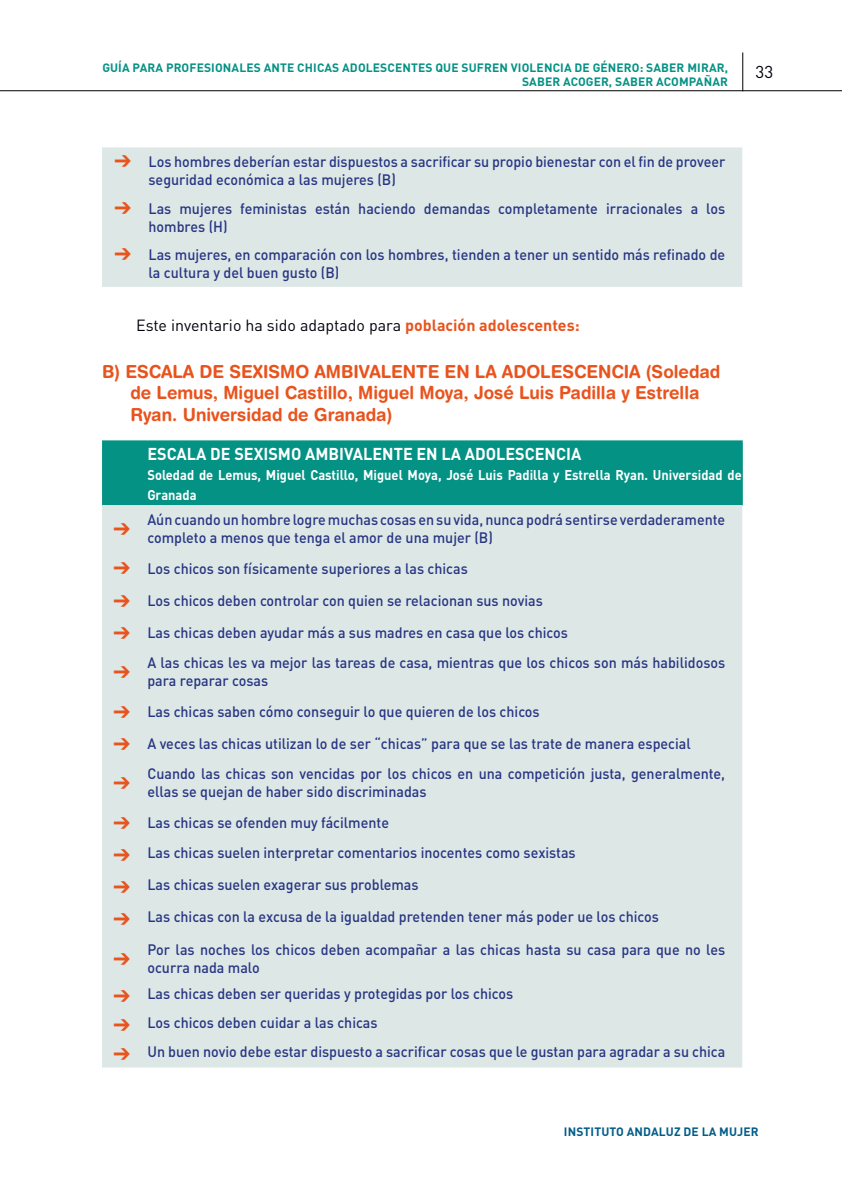
<style>
.page{position:relative;width:842px;height:1191px;background:#fff}
.page>*{position:absolute;margin:0;border:0;box-sizing:border-box;transform-origin:0 0}
.t1{font:700 18px/21.6px "Helvetica Rounded LT Std";color:#e9531d;scale:.95 1}
.t2{font:700 17px "DIN Pro";color:#fff;scale:.95 1}
.t3{font:17px "DIN Pro";color:#00000a}
.t4{font:16px "DIN Pro";color:#00000a}
.t5{font:500 15px/18px "DIN Pro";color:#283583;scale:.95 1}
.t6{font:700 14px/20px "DIN Pro";color:#fff;scale:.92 1}
.t7{font:700 12px/14px "DIN Pro";letter-spacing:.01em;color:#049284;text-align:right}
.t8{font:700 12px "DIN Pro";letter-spacing:.01em;color:#015d89}
.s1{color:#e9531d}
.s2{font-weight:700;color:#e9531d}
</style>
<div class="page">
<hr style="left:0;top:90px;width:842px;height:1px;background:#000">
<hr style="left:742px;top:52px;width:1px;height:39px;background:#000">
<div style="left:102px;top:147px;width:640px;height:140px;background:#dde8e6"></div>
<div style="left:102px;top:441px;width:640px;height:64px;background:#049284"></div>
<div style="left:102px;top:505px;width:640px;height:562px;background:#dde8e6"></div>
<hr style="left:102px;top:440px;width:45px;height:1px;background:#049284">
<hr style="left:147px;top:440px;width:596px;height:1px;background:#049284">
<hr style="left:742px;top:441px;width:1px;height:64px;background:#049284">
<svg style="left:114px;top:523px;width:16px;height:12px"></svg>
<svg style="left:114px;top:666px;width:16px;height:12px"></svg>
<svg style="left:114px;top:777px;width:16px;height:12px"></svg>
<svg style="left:114px;top:952px;width:16px;height:12px"></svg>
<p class="t7" style="left:102px;top:60px;width:627px">GUÍA PARA PROFESIONALES ANTE CHICAS ADOLESCENTES QUE SUFREN VIOLENCIA DE GÉNERO: SABER MIRAR,<br>SABER ACOGER, SABER ACOMPAÑAR</p>
<p class="t3" style="left:755px;top:60px;width:19px">33</p>
<p class="t5" style="left:149px;top:152px;width:609px;text-indent:-34px"><span class="s1">➔</span> Los hombres deberían estar dispuestos a sacrificar su propio bienestar con el fin de proveer seguridad económica a las mujeres (B)</p>
<p class="t5" style="left:149px;top:199px;width:608px;text-indent:-34px"><span class="s1">➔</span> Las mujeres feministas están haciendo demandas completamente irracionales a los hombres (H)</p>
<p class="t5" style="left:149px;top:245px;width:609px;text-indent:-34px"><span class="s1">➔</span> Las mujeres, en comparación con los hombres, tienden a tener un sentido más refinado de la cultura y del buen gusto (B)</p>
<p class="t4" style="left:136px;top:314px;width:445px">Este inventario ha sido adaptado para <span class="s2">población adolescentes:</span></p>
<p class="t1" style="left:130px;top:360px;width:622px;text-indent:-28px">B) ESCALA DE SEXISMO AMBIVALENTE EN LA ADOLESCENCIA (Soledad de Lemus, Miguel Castillo, Miguel Moya, José Luis Padilla y Estrella<br>Ryan. Universidad de Granada)</p>
<p class="t2" style="left:147px;top:442px;width:458px">ESCALA DE SEXISMO AMBIVALENTE EN LA ADOLESCENCIA</p>
<p class="t6" style="left:147px;top:464px;width:647px">Soledad de Lemus, Miguel Castillo, Miguel Moya, José Luis Padilla y Estrella Ryan. Universidad de<br>Granada</p>
<p class="t5" style="left:147px;top:510px;width:610px">Aún cuando un hombre logre muchas cosas en su vida, nunca podrá sentirse verdaderamente completo a menos que tenga el amor de una mujer (B)</p>
<p class="t5" style="left:113px;top:558px;width:374px"><span class="s1">➔</span> Los chicos son físicamente superiores a las chicas</p>
<p class="t5" style="left:113px;top:591px;width:453px"><span class="s1">➔</span> Los chicos deben controlar con quien se relacionan sus novias</p>
<p class="t5" style="left:113px;top:623px;width:480px"><span class="s1">➔</span> Las chicas deben ayudar más a sus madres en casa que los chicos</p>
<p class="t5" style="left:147px;top:653px;width:610px">A las chicas les va mejor las tareas de casa, mientras que los chicos son más habilidosos para reparar cosas</p>
<p class="t5" style="left:113px;top:701px;width:450px"><span class="s1">➔</span> Las chicas saben cómo conseguir lo que quieren de los chicos</p>
<p class="t5" style="left:113px;top:734px;width:609px"><span class="s1">➔</span> A veces las chicas utilizan lo de ser “chicas” para que se las trate de manera especial</p>
<p class="t5" style="left:147px;top:764px;width:610px">Cuando las chicas son vencidas por los chicos en una competición justa, generalmente, ellas se quejan de haber sido discriminadas</p>
<p class="t5" style="left:113px;top:812px;width:292px"><span class="s1">➔</span> Las chicas se ofenden muy fácilmente</p>
<p class="t5" style="left:113px;top:843px;width:488px"><span class="s1">➔</span> Las chicas suelen interpretar comentarios inocentes como sexistas</p>
<p class="t5" style="left:113px;top:875px;width:323px"><span class="s1">➔</span> Las chicas suelen exagerar sus problemas</p>
<p class="t5" style="left:113px;top:907px;width:576px"><span class="s1">➔</span> Las chicas con la excusa de la igualdad pretenden tener más poder ue los chicos</p>
<p class="t5" style="left:147px;top:939px;width:610px">Por las noches los chicos deben acompañar a las chicas hasta su casa para que no les ocurra nada malo</p>
<p class="t5" style="left:113px;top:984px;width:422px"><span class="s1">➔</span> Las chicas deben ser queridas y protegidas por los chicos</p>
<p class="t5" style="left:113px;top:1013px;width:280px"><span class="s1">➔</span> Los chicos deben cuidar a las chicas</p>
<p class="t5" style="left:113px;top:1042px;width:646px"><span class="s1">➔</span> Un buen novio debe estar dispuesto a sacrificar cosas que le gustan para agradar a su chica</p>
<p class="t8" style="left:564px;top:1123px;width:196px">INSTITUTO ANDALUZ DE LA MUJER</p>
</div>
